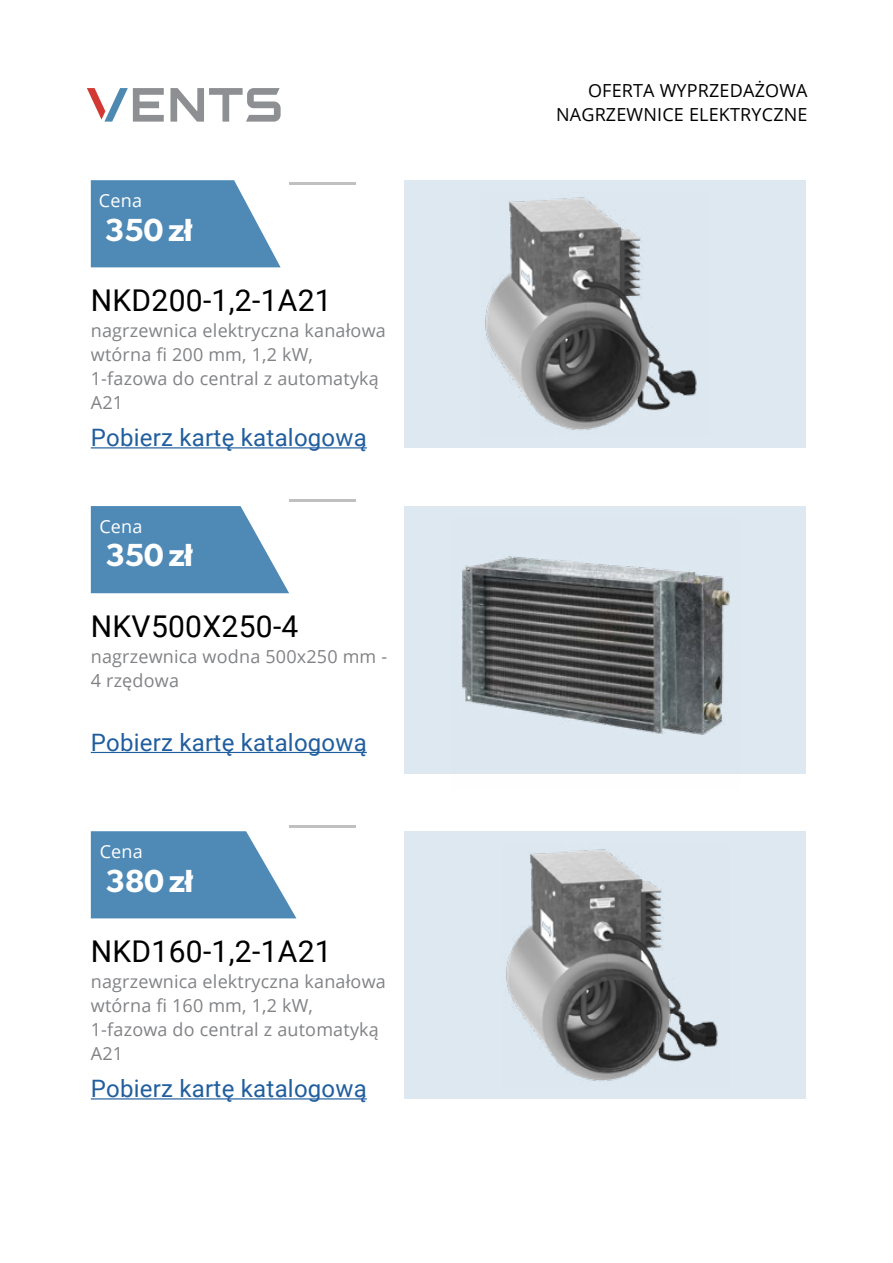
<style>
.page{position:relative;width:893px;height:1263px;background:#fff}
.page>*{position:absolute;margin:0;border:0;box-sizing:border-box;transform-origin:0 0}
.t1{font:600 31.95px "Gibson";letter-spacing:-.02em;color:#fff}
.t2{font:30px "Roboto";letter-spacing:.01em;color:#000}
.t3{font:24px "Roboto";letter-spacing:.01em;color:#215e9e}
.t4{font:18px/24px "Open Sans";letter-spacing:.01em;color:#808285}
.t5{font:18px/24px "Open Sans";letter-spacing:.01em;color:#000;text-align:right}
.t6{font:18px "Open Sans";letter-spacing:.01em;color:#fff}
</style>
<div class="page">
<svg style="left:87px;top:88px;width:77px;height:34px"></svg>
<svg style="left:170px;top:88px;width:111px;height:34px"></svg>
<svg style="left:91px;top:180px;width:190px;height:87px"></svg>
<div style="left:99px;top:215px;width:150px;height:51px;background:#4f8ab7"></div>
<div style="left:404px;top:180px;width:402px;height:268px;background:#dde8f1"></div>
<img style="left:485px;top:197px;width:212px;height:233px">
<hr style="left:91px;top:447px;width:276px;height:1px;background:#215e9e">
<svg style="left:91px;top:506px;width:198px;height:87px"></svg>
<div style="left:99px;top:541px;width:149px;height:44px;background:#4f8ab7"></div>
<div style="left:404px;top:506px;width:402px;height:267px;background:#dde8f1"></div>
<hr style="left:91px;top:752px;width:276px;height:1px;background:#215e9e">
<svg style="left:91px;top:831px;width:205px;height:87px;background:#6498bf"></svg>
<div style="left:404px;top:831px;width:402px;height:267px;background:#dde8f1"></div>
<img style="left:506px;top:849px;width:212px;height:232px">
<hr style="left:91px;top:1098px;width:276px;height:1px;background:#215e9e">
<hr style="left:289px;top:182px;width:66px;height:3px;background:#000">
<hr style="left:289px;top:499px;width:66px;height:3px;background:#000">
<hr style="left:289px;top:825px;width:66px;height:3px;background:#000">
<img style="left:451px;top:556px;width:288px;height:218px">
<p class="t6" style="left:99px;top:188px;width:45px">Cena</p>
<h1 class="t1" style="left:105px;top:210px;width:89px">350 zł</h1>
<h2 class="t2" style="left:91px;top:279px;width:242px">NKD200-1,2-1A21</h2>
<p class="t4" style="left:91px;top:318px;width:297px">nagrzewnica elektryczna kanałowa wtórna fi 200 mm, 1,2 kW,<br>1-fazowa do central z automatyką<br>A21</p>
<h3 class="t3" style="left:91px;top:421px;width:278px">Pobierz kartę katalogową</h3>
<p class="t6" style="left:99px;top:514px;width:45px">Cena</p>
<h1 class="t1" style="left:105px;top:536px;width:89px">350 zł</h1>
<h2 class="t2" style="left:91px;top:605px;width:209px">NKV500X250-4</h2>
<p class="t4" style="left:91px;top:644px;width:298px">nagrzewnica wodna 500x250 mm -<br>4 rzędowa</p>
<h3 class="t3" style="left:91px;top:725px;width:278px">Pobierz kartę katalogową</h3>
<p class="t6" style="left:100px;top:839px;width:45px">Cena</p>
<h1 class="t1" style="left:105px;top:861px;width:89px">380 zł</h1>
<h2 class="t2" style="left:91px;top:930px;width:242px">NKD160-1,2-1A21</h2>
<p class="t4" style="left:91px;top:969px;width:297px">nagrzewnica elektryczna kanałowa wtórna fi 160 mm, 1,2 kW,<br>1-fazowa do central z automatyką<br>A21</p>
<h3 class="t3" style="left:91px;top:1072px;width:278px">Pobierz kartę katalogową</h3>
<p class="t5" style="left:556px;top:78px;width:253px">OFERTA WYPRZEDAŻOWA<br>NAGRZEWNICE ELEKTRYCZNE</p>
</div>
